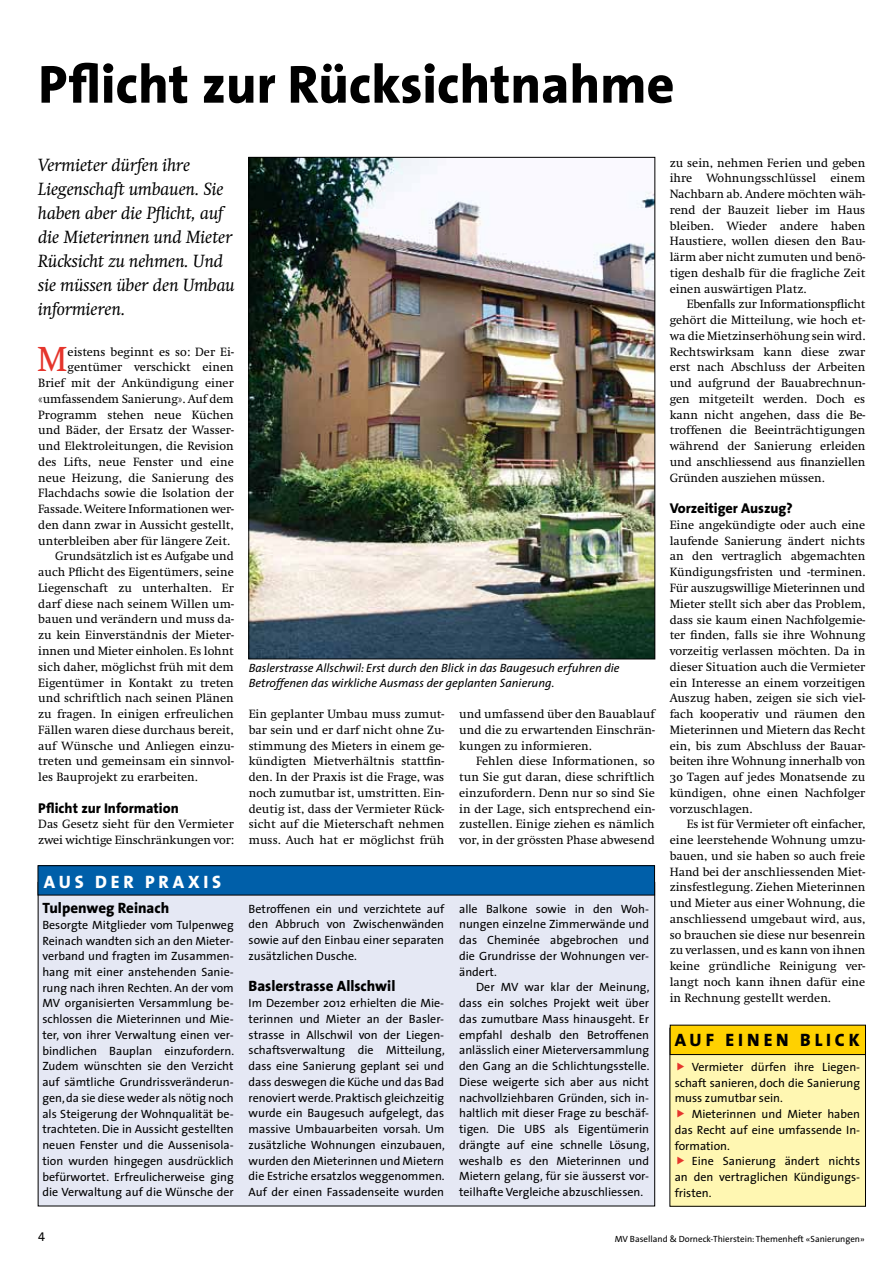
<style>
.page{position:relative;width:893px;height:1263px;background:#fff}
.page>*{position:absolute;margin:0;border:0;box-sizing:border-box;transform-origin:0 0}
.t1{font:800 54px "The Sans";color:#000}
.t2{font:36px "Swift";color:#e5352c}
.t3{font:italic 18px/24px "Swift Neue LT Pro";color:#000}
.t4{font:800 18px "The Sans";color:#000}
.t5{font:800 18px "The Sans";letter-spacing:.21em;color:#fff}
.t6{font:800 15px "The Sans";color:#000}
.t7{font:800 14.25px "The Sans";color:#000}
.t8{font:12.75px "The Sans Caps";color:#000}
.t9{font:12.45px/15.8px "Swift";color:#000;text-align:justify}
.t10{font:12px/15.8px "The Sans";color:#000;text-align:justify}
.t11{font:italic 12px/15px "The Sans";color:#000}
.t12{font:9px "The Sans";color:#000}
.s1{font-family:"Swift SC"}
</style>
<div class="page">
<div style="left:670px;top:1028px;width:195px;height:178px;background:#fff7b2"></div>
<div style="left:670px;top:1028px;width:196px;height:178px;border:1px solid #000"></div>
<div style="left:670px;top:1025px;width:195px;height:29px;background:#ffd100"></div>
<div style="left:670px;top:1025px;width:196px;height:30px;border:1px solid #000"></div>
<div style="left:38px;top:882px;width:617px;height:324px;background:#e5e8f4"></div>
<div style="left:38px;top:866px;width:617px;height:29px;background:#005fa9"></div>
<div style="left:38px;top:865px;width:617px;height:30px;border:1px solid #000"></div>
<img style="left:251px;top:159px;width:402px;height:498px">
<h1 class="t1" style="left:38px;top:39px;width:638px">Pflicht zur Rücksichtnahme</h1>
<h3 class="t3" style="left:38px;top:153px;width:198px">Vermieter dürfen ihre<br>Liegenschaft umbauen. Sie haben aber die Pflicht, auf die Mieterinnen und Mieter<br>Rücksicht zu nehmen. Und sie müssen über den Umbau informieren.</h3>
<h2 class="t2" style="left:37px;top:340px;width:32px">M</h2>
<p class="t9" style="left:68px;top:344px;width:168px">eistens beginnt es so: Der Ei-</p>
<p class="t9" style="left:68px;top:360px;width:168px">gentümer verschickt einen</p>
<p class="t9" style="left:38px;top:375px;width:197px">Brief mit der Ankündigung einer</p>
<p class="t9" style="left:38px;top:391px;width:197px">«umfassendem Sanierung». Auf dem</p>
<p class="t9" style="left:38px;top:407px;width:197px">Programm stehen neue Küchen</p>
<p class="t9" style="left:38px;top:423px;width:197px">und Bäder, der Ersatz der Wasser-</p>
<p class="t9" style="left:38px;top:438px;width:197px">und Elektroleitungen, die Revision</p>
<p class="t9" style="left:38px;top:454px;width:197px">des Lifts, neue Fenster und eine</p>
<p class="t9" style="left:38px;top:470px;width:197px">neue Heizung, die Sanierung des</p>
<p class="t9" style="left:38px;top:486px;width:197px">Flachdachs sowie die Isolation der</p>
<p class="t9" style="left:38px;top:501px;width:197px">Fassade. Weitere Informationen wer-</p>
<p class="t9" style="left:38px;top:517px;width:197px">den dann zwar in Aussicht gestellt,</p>
<p class="t9" style="left:38px;top:533px;width:193px">unterbleiben aber für längere Zeit.</p>
<p class="t9" style="left:55px;top:549px;width:180px">Grundsätzlich ist es Aufgabe und</p>
<p class="t9" style="left:38px;top:564px;width:197px">auch Pflicht des Eigentümers, seine</p>
<p class="t9" style="left:38px;top:580px;width:197px">Liegenschaft zu unterhalten. Er</p>
<p class="t9" style="left:38px;top:596px;width:197px">darf diese nach seinem Willen um-</p>
<p class="t9" style="left:38px;top:612px;width:197px">bauen und verändern und muss da-</p>
<p class="t9" style="left:38px;top:627px;width:197px">zu kein Einverständnis der Mieter-</p>
<p class="t9" style="left:38px;top:643px;width:197px">innen und Mieter einholen. Es lohnt</p>
<p class="t9" style="left:38px;top:659px;width:197px">sich daher, möglichst früh mit dem</p>
<p class="t9" style="left:38px;top:675px;width:197px">Eigentümer in Kontakt zu treten</p>
<p class="t9" style="left:38px;top:690px;width:197px">und schriftlich nach seinen Plänen</p>
<p class="t9" style="left:38px;top:706px;width:197px">zu fragen. In einigen erfreulichen</p>
<p class="t9" style="left:38px;top:722px;width:197px">Fällen waren diese durchaus bereit,</p>
<p class="t9" style="left:38px;top:738px;width:197px">auf Wünsche und Anliegen einzu-</p>
<p class="t9" style="left:38px;top:753px;width:197px">treten und gemeinsam ein sinnvol-</p>
<p class="t9" style="left:38px;top:769px;width:161px">les Bauprojekt zu erarbeiten.</p>
<p class="t7" style="left:38px;top:796px;width:142px">Pflicht zur Information</p>
<p class="t9" style="left:38px;top:816px;width:197px">Das Gesetz sieht für den Vermieter zwei wichtige Einschränkungen vor:</p>
<h3 class="t5" style="left:44px;top:866px;width:28px">AUS</h3>
<h3 class="t5" style="left:95px;top:866px;width:28px">DER</h3>
<h3 class="t5" style="left:145px;top:866px;width:76px">PR AXIS</h3>
<p class="t6" style="left:42px;top:895px;width:128px">Tulpenweg Reinach</p>
<p class="t10" style="left:42px;top:916px;width:193px">Besorgte Mitglieder vom Tulpenweg Reinach wandten sich an den Mieter&shy;verband und fragten im Zusammen&shy;hang mit einer anstehenden Sanie&shy;rung nach ihren Rechten. An der vom MV organisierten Versammlung be&shy;schlossen die Mieterinnen und Mie&shy;ter, von ihrer Verwaltung einen ver&shy;bindlichen Bauplan einzufordern.<br>Zudem wünschten sie den Verzicht auf sämtliche Grundrissveränderun&shy;gen, da sie diese weder als nötig noch als Steigerung der Wohnqualität be&shy;trachteten. Die in Aussicht gestellten neuen Fenster und die Aussenisola&shy;tion wurden hingegen ausdrücklich befürwortet. Erfreulicherweise ging die Verwaltung auf die Wünsche der</p>
<p class="t11" style="left:249px;top:660px;width:372px">Baslerstrasse Allschwil: Erst durch den Blick in das Baugesuch erfuhren die<br>Betroffenen das wirkliche Ausmass der geplanten Sanierung.</p>
<p class="t9" style="left:249px;top:706px;width:197px">Ein geplanter Umbau muss zumut&shy;bar sein und er darf nicht ohne Zu&shy;stimmung des Mieters in einem ge&shy;kündigten Mietverhältnis stattfin&shy;den. In der Praxis ist die Frage, was noch zumutbar ist, umstritten. Ein&shy;deutig ist, dass der Vermieter Rück&shy;sicht auf die Mieterschaft nehmen muss. Auch hat er möglichst früh</p>
<p class="t9" style="left:459px;top:706px;width:197px">und umfassend über den Bauablauf und die zu erwartenden Einschrän&shy;kungen zu informieren.</p>
<p class="t9" style="left:459px;top:753px;width:197px;text-indent:17px">Fehlen diese Informationen, so tun Sie gut daran, diese schriftlich einzufordern. Denn nur so sind Sie in der Lage, sich entsprechend ein&shy;zustellen. Einige ziehen es nämlich vor, in der grössten Phase abwesend</p>
<p class="t10" style="left:249px;top:900px;width:197px">Betroffenen ein und verzichtete auf den Abbruch von Zwischenwänden sowie auf den Einbau einer separaten zusätzlichen Dusche.</p>
<p class="t6" style="left:249px;top:974px;width:148px">Baslerstrasse Allschwil</p>
<p class="t10" style="left:249px;top:995px;width:198px">Im Dezember 2012 erhielten die Mie&shy;terinnen und Mieter an der Basler&shy;strasse in Allschwil von der Liegen&shy;schaftsverwaltung die Mitteilung, dass eine Sanierung geplant sei und dass deswegen die Küche und das Bad renoviert werde. Praktisch gleichzeitig wurde ein Baugesuch aufgelegt, das massive Umbauarbeiten vorsah. Um zusätzliche Wohnungen einzubauen, wurden den Mieterinnen und Mietern die Estriche ersatzlos weggenommen.<br>Auf der einen Fassadenseite wurden</p>
<p class="t10" style="left:459px;top:900px;width:191px">alle Balkone sowie in den Woh&shy;nungen einzelne Zimmerwände und das Cheminée abgebrochen und die Grundrisse der Wohnungen ver&shy;ändert.</p>
<p class="t10" style="left:459px;top:979px;width:192px;text-indent:17px">Der MV war klar der Meinung, dass ein solches Projekt weit über das zumutbare Mass hinausgeht. Er empfahl deshalb den Betroffenen anlässlich einer Mieterversammlung den Gang an die Schlichtungsstelle.<br>Diese weigerte sich aber aus nicht nachvollziehbaren Gründen, sich in&shy;haltlich mit dieser Frage zu beschäf&shy;tigen. Die UBS als Eigentümerin drängte auf eine schnelle Lösung, weshalb es den Mieterinnen und Mietern gelang, für sie äusserst vor&shy;teilhafte Vergleiche abzuschliessen.</p>
<p class="t9" style="left:670px;top:155px;width:197px">zu sein, nehmen Ferien und geben ihre Wohnungsschlüssel einem Nachbarn ab. Andere möchten wäh&shy;rend der Bauzeit lieber im Haus bleiben. Wieder andere haben Haustiere, wollen diesen den Bau&shy;lärm aber nicht zumuten und benö&shy;tigen deshalb für die fragliche Zeit einen auswärtigen Platz.</p>
<p class="t9" style="left:670px;top:297px;width:197px;text-indent:17px">Ebenfalls zur Informationspflicht gehört die Mitteilung, wie hoch et&shy;wa die Mietzinserhöhung sein wird.<br>Rechtswirksam kann diese zwar erst nach Abschluss der Arbeiten und aufgrund der Bauabrechnun&shy;gen mitgeteilt werden. Doch es kann nicht angehen, dass die Be&shy;troffenen die Beeinträchtigungen während der Sanierung erleiden und anschliessend aus finanziellen Gründen ausziehen müssen.</p>
<p class="t7" style="left:670px;top:496px;width:124px">Vorzeitiger Auszug?</p>
<p class="t9" style="left:670px;top:517px;width:197px">Eine angekündigte oder auch eine laufende Sanierung ändert nichts an den vertraglich abgemachten Kündigungsfristen und -terminen.<br>Für auszugswillige Mieterinnen und Mieter stellt sich aber das Problem, dass sie kaum einen Nachfolgemie&shy;ter finden, falls sie ihre Wohnung vorzeitig verlassen möchten. Da in dieser Situation auch die Vermieter ein Interesse an einem vorzeitigen Auszug haben, zeigen sie sich viel&shy;fach kooperativ und räumen den Mieterinnen und Mietern das Recht ein, bis zum Abschluss der Bauar&shy;beiten ihre Wohnung innerhalb von <span class="s1">30</span> Tagen auf jedes Monatsende zu kündigen, ohne einen Nachfolger vorzuschlagen.</p>
<p class="t9" style="left:670px;top:816px;width:197px;text-indent:17px">Es ist für Vermieter oft einfacher, eine leerstehende Wohnung umzu&shy;bauen, und sie haben so auch freie Hand bei der anschliessenden Miet&shy;zinsfestlegung. Ziehen Mieterinnen und Mieter aus einer Wohnung, die anschliessend umgebaut wird, aus, so brauchen sie diese nur besenrein zu verlassen, und es kann von ihnen keine gründliche Reinigung ver&shy;langt noch kann ihnen dafür eine in Rechnung gestellt werden.</p>
<h3 class="t4" style="left:675px;top:1025px;width:185px">Auf ei nen Bli ck</h3>
<p class="t10" style="left:675px;top:1058px;width:187px;text-indent:17px">Vermieter dürfen ihre Liegen&shy;schaft sanieren, doch die Sanierung muss zumutbar sein.</p>
<p class="t10" style="left:675px;top:1106px;width:187px;text-indent:17px">Mieterinnen und Mieter haben das Recht auf eine umfassende In&shy;formation.</p>
<p class="t10" style="left:675px;top:1153px;width:187px;text-indent:17px">Eine Sanierung ändert nichts an den vertraglichen Kündigungs&shy;fristen.</p>
<p class="t8" style="left:38px;top:1226px;width:8px">4</p>
<p class="t12" style="left:615px;top:1231px;width:252px">MV Baselland &amp; Dorneck-Thierstein: Themenheft «Sanierungen»</p>
</div>
